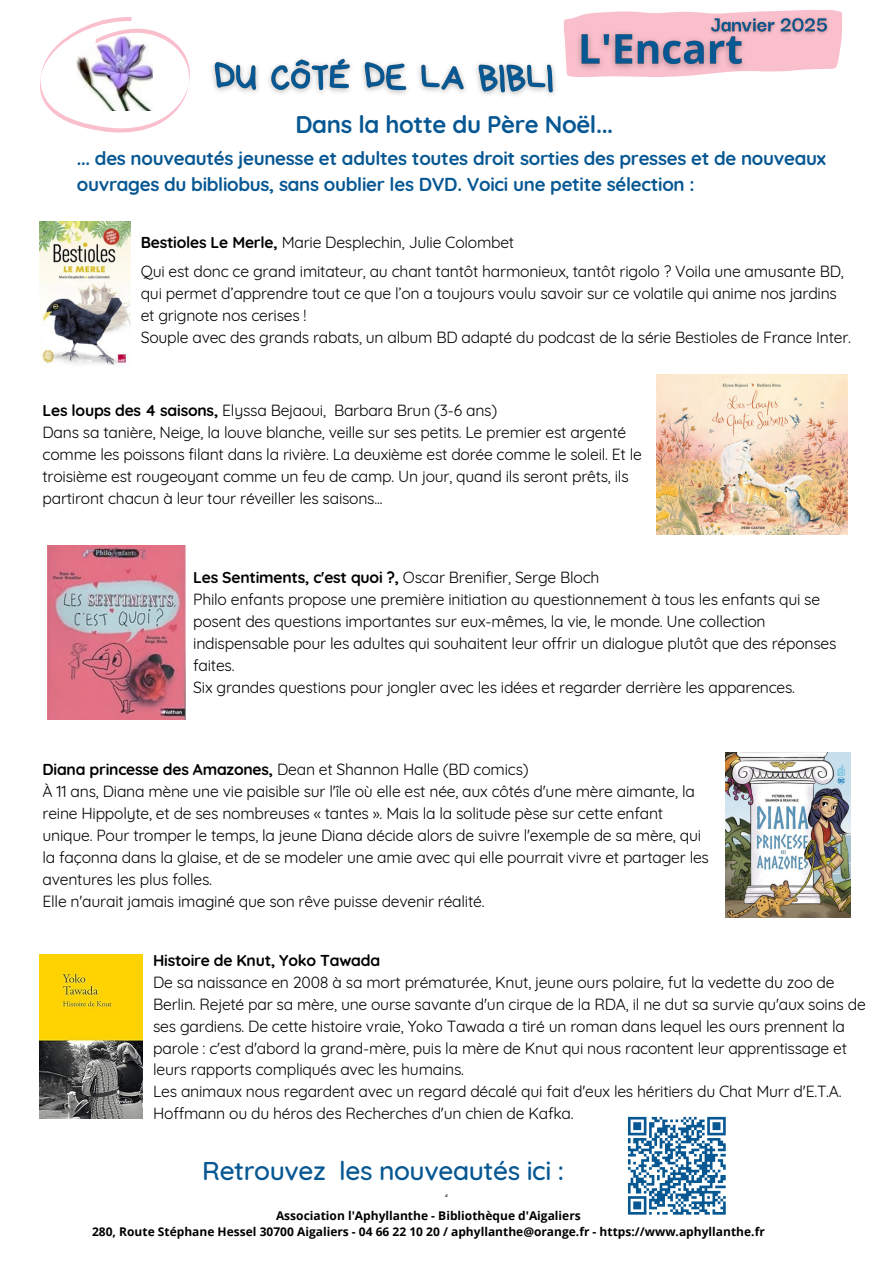
<style>
.page{position:relative;width:893px;height:1263px;background:#fff}
.page>*{position:absolute;margin:0;border:0;box-sizing:border-box;transform-origin:0 0}
.t1{font:500 26.25px "Quicksand";letter-spacing:-.015em;color:#065792}
.t2{font:700 24px "Quicksand";letter-spacing:-.015em;color:#065792}
.t3{font:700 18.75px/25.9px "Quicksand";letter-spacing:-.015em;color:#065792}
.t4{font:15.75px/21.9px "Quicksand";letter-spacing:-.015em;color:#000}
.t5{font:700 12px "Open Sans";color:#000}
.t6{font:500 3.75px "Quicksand";color:#000}
.s1{font-weight:700}
</style>
<div class="page">
<svg style="left:40px;top:17px;width:150px;height:116px"></svg>
<svg style="left:563px;top:10px;width:279px;height:67px"></svg>
<img style="left:570px;top:21px;width:184px;height:56px">
<img style="left:705px;top:10px;width:128px;height:29px">
<img style="left:726px;top:752px;width:125px;height:165px">
<img style="left:47px;top:545px;width:139px;height:174px">
<img style="left:39px;top:954px;width:103px;height:165px">
<img style="left:39px;top:222px;width:92px;height:143px">
<img style="left:656px;top:374px;width:191px;height:161px">
<img style="left:212px;top:58px;width:344px;height:37px">
<svg style="left:628px;top:1116px;width:98px;height:99px"></svg>
<h6 class="t2" style="left:295px;top:109px;width:319px">Dans la hotte du Père Noël...</h6>
<p class="t3" style="left:77px;top:145px;width:750px">... des nouveautés jeunesse et adultes toutes droit sorties des presses et de nouveaux ouvrages du bibliobus, sans oublier les DVD. Voici une petite sélection :</p>
<h3 class="t4" style="left:141px;top:231px;width:375px"><span class="s1">Bestioles Le Merle,</span> Marie Desplechin, Julie Colombet</h3>
<h5 class="t4" style="left:141px;top:260px;width:712px">Qui est donc ce grand imitateur, au chant tantôt harmonieux, tantôt rigolo ? Voila une amusante BD, qui permet d’apprendre tout ce que l’on a toujours voulu savoir sur ce volatile qui anime nos jardins et grignote nos cerises !<br>Souple avec des grands rabats, un album BD adapté du podcast de la série Bestioles de France Inter.</h5>
<p class="t4" style="left:43px;top:400px;width:601px"><span class="s1">Les loups des 4 saisons,</span> Elyssa Bejaoui, Barbara Brun (3-6 ans)<br>Dans sa tanière, Neige, la louve blanche, veille sur ses petits. Le premier est argenté comme les poissons filant dans la rivière. La deuxième est dorée comme le soleil. Et le troisième est rougeoyant comme un feu de camp. Un jour, quand ils seront prêts, ils partiront chacun à leur tour réveiller les saisons...</p>
<p class="t4" style="left:193px;top:566px;width:645px"><span class="s1">Les Sentiments, c'est quoi ?,</span> Oscar Brenifier, Serge Bloch<br>Philo enfants propose une première initiation au questionnement à tous les enfants qui se posent des questions importantes sur eux-mêmes, la vie, le monde. Une collection indispensable pour les adultes qui souhaitent leur offrir un dialogue plutôt que des réponses faites.<br>Six grandes questions pour jongler avec les idées et regarder derrière les apparences.</p>
<p class="t4" style="left:43px;top:758px;width:668px"><span class="s1">Diana princesse des Amazones,</span> Dean et Shannon Halle (BD comics)<br>À 11 ans, Diana mène une vie paisible sur l'île où elle est née, aux côtés d'une mère aimante, la reine Hippolyte, et de ses nombreuses « tantes ». Mais la la solitude pèse sur cette enfant unique. Pour tromper le temps, la jeune Diana décide alors de suivre l'exemple de sa mère, qui la façonna dans la glaise, et de se modeler une amie avec qui elle pourrait vivre et partager les aventures les plus folles.<br>Elle n'aurait jamais imaginé que son rêve puisse devenir réalité.</p>
<p class="t4" style="left:153px;top:949px;width:714px"><span class="s1">Histoire de Knut, Yoko Tawada<br></span>De sa naissance en 2008 à sa mort prématurée, Knut, jeune ours polaire, fut la vedette du zoo de Berlin. Rejeté par sa mère, une ourse savante d'un cirque de la RDA, il ne dut sa survie qu'aux soins de ses gardiens. De cette histoire vraie, Yoko Tawada a tiré un roman dans lequel les ours prennent la parole : c'est d'abord la grand-mère, puis la mère de Knut qui nous racontent leur apprentissage et leurs rapports compliqués avec les humains.<br>Les animaux nous regardent avec un regard décalé qui fait d'eux les héritiers du Chat Murr d'E.T.A.<br>Hoffmann ou du héros des Recherches d'un chien de Kafka.</p>
<h6 class="t1" style="left:202px;top:1154px;width:363px">Retrouvez les nouveautés ici :</h6>
<p class="t6" style="left:445px;top:1193px;width:5px">Æ</p>
<h6 class="t5" style="left:276px;top:1207px;width:306px">Association l'Aphyllanthe - Bibliothèque d'Aigaliers</h6>
<h6 class="t5" style="left:92px;top:1223px;width:674px">280, Route Stéphane Hessel 30700 Aigaliers - 04 66 22 10 20 / aphyllanthe@orange.fr - https://www.aphyllanthe.fr</h6>
</div>
